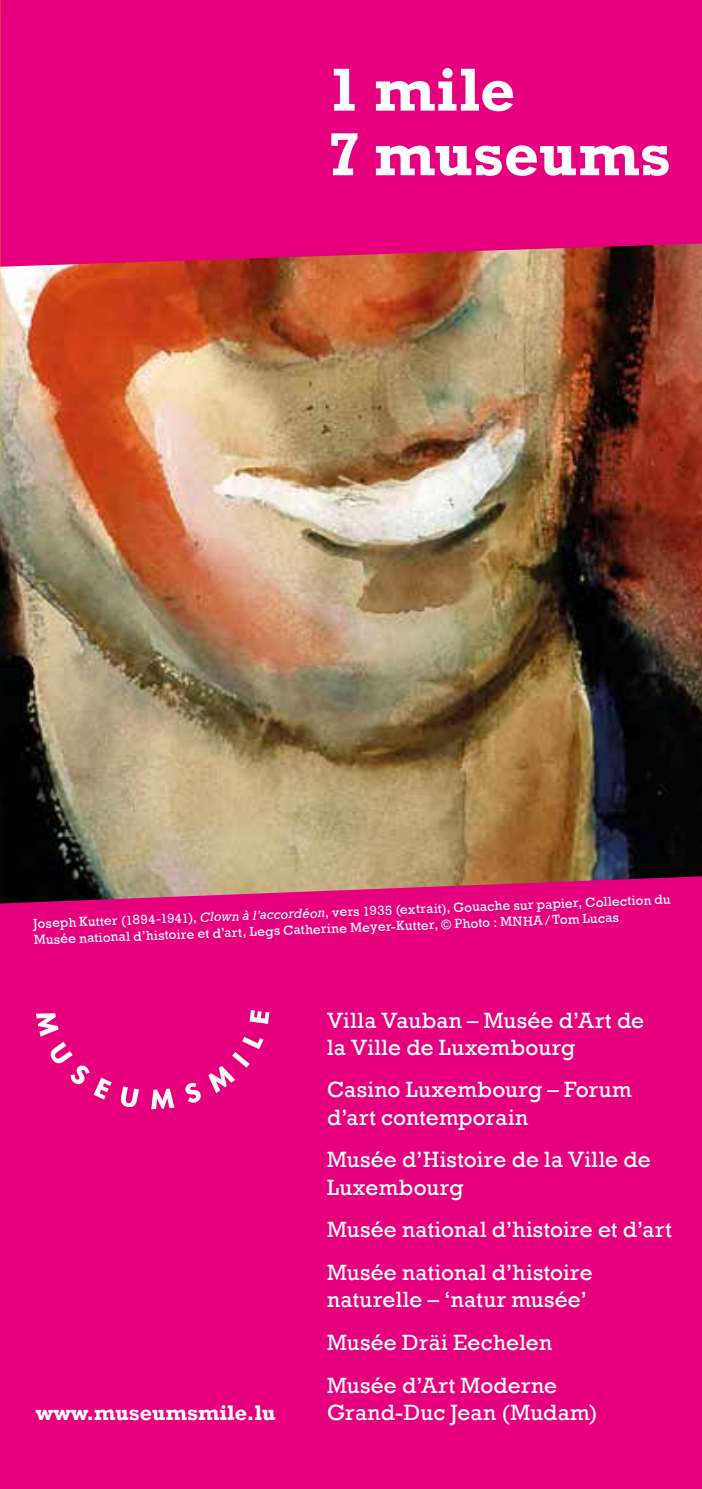
<style>
.page{position:relative;width:702px;height:1489px;background:#fff}
.page>*{position:absolute;margin:0;border:0;box-sizing:border-box;transform-origin:0 0}
.t1{font:700 61.75px/64.5px "Rockwell";letter-spacing:-.005em;color:#fff}
.t2{font:22.75px/27.2px "Rockwell";letter-spacing:.01em;color:#fff}
.t3{font:700 21.5px "Rockwell";color:#fff}
.t4{font:13.5px/16.5px "Rockwell";color:#fff}
.s1{font-style:italic}
</style>
<div class="page">
<img style="left:0;top:267px;width:702px;height:609px">
<div style="left:0;top:0;width:702px;height:267px;background:#e6007d"></div>
<div style="left:0;top:876px;width:702px;height:612px;background:#e6007d"></div>
<svg style="left:36px;top:1013px;width:76px;height:86px;background:#e81e8c"></svg>
<svg style="left:120px;top:1086px;width:19px;height:21px"></svg>
<svg style="left:151px;top:1088px;width:23px;height:21px"></svg>
<svg style="left:184px;top:1082px;width:18px;height:20px"></svg>
<svg style="left:208px;top:1036px;width:55px;height:57px;background:#e92690"></svg>
<svg style="left:249px;top:1009px;width:20px;height:14px"></svg>
<h1 class="t1" style="left:327px;top:58px;width:345px">1 mile<br>7 museums</h1>
<p class="t4" style="left:33px;top:914px;width:639px;rotate:-2deg">Joseph Kutter (1894-1941), <span class="s1">Clown à l’accordéon</span>, vers 1935 (extrait), Gouache sur papier, Collection du<br>Musée national d’histoire et d’art, Legs Catherine Meyer-Kutter, © Photo : MNHA/Tom Lucas</p>
<p class="t3" style="left:36px;top:1399px;width:241px">www.museumsmile.lu</p>
<p class="t2" style="left:327px;top:1006px;width:318px">Villa Vauban – Musée d’Art de la Ville de Luxembourg</p>
<p class="t2" style="left:327px;top:1076px;width:306px">Casino Luxembourg – Forum d’art contemporain</p>
<p class="t2" style="left:327px;top:1146px;width:325px">Musée d’Histoire de la Ville de<br>Luxembourg</p>
<p class="t2" style="left:327px;top:1208px;width:346px;line-height:42.8px">Musée national d’histoire et d’art<br>Musée national d’histoire</p>
<p class="t2" style="left:327px;top:1278px;width:261px;line-height:42.8px">naturelle – ‘natur musée’<br>Musée Dräi Eechelen<br>Musée d’Art Moderne</p>
<p class="t2" style="left:327px;top:1398px;width:272px">Grand-Duc Jean (Mudam)</p>
</div>
